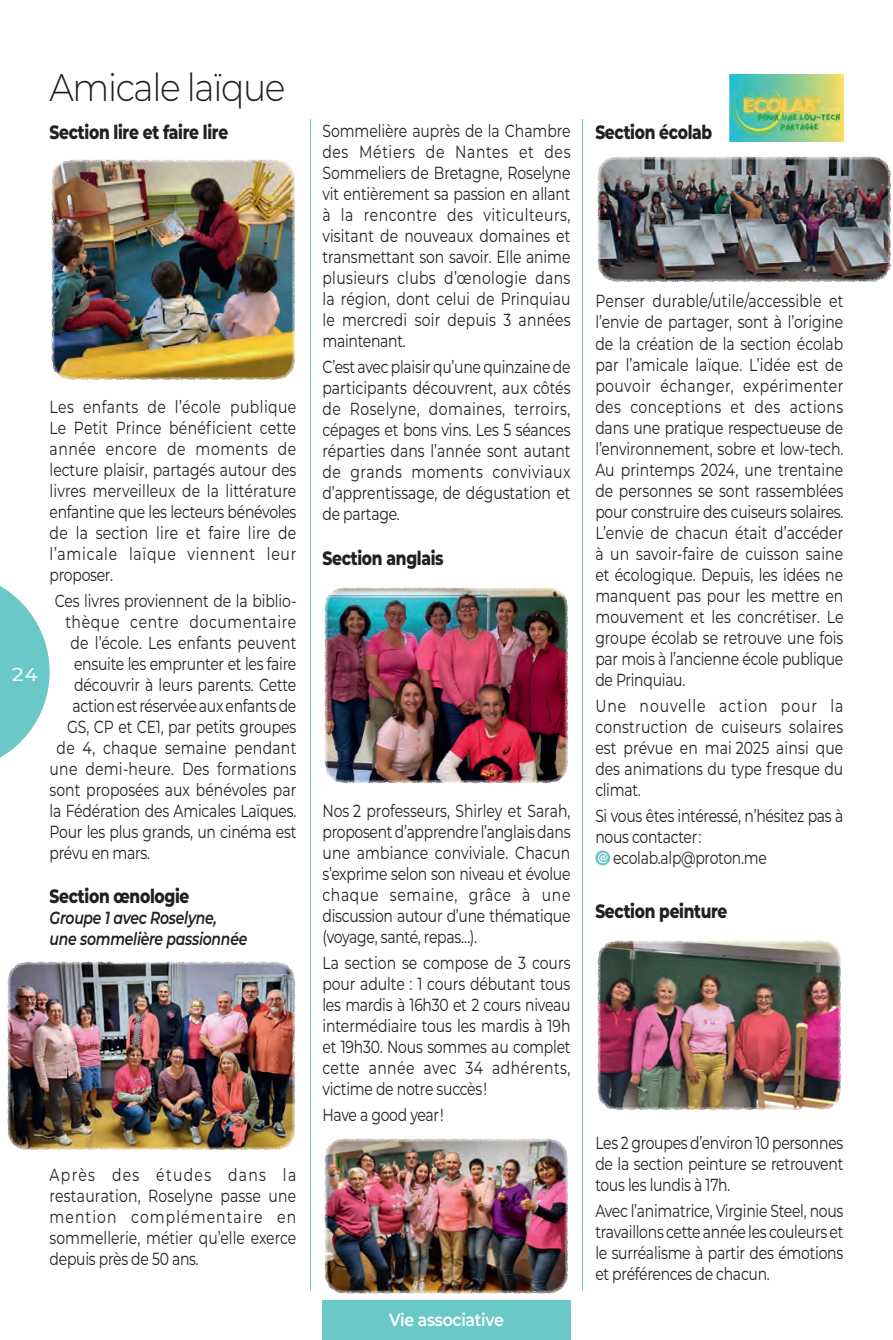
<style>
.page{position:relative;width:893px;height:1340px;background:#fff}
.page>*{position:absolute;margin:0;border:0;box-sizing:border-box;transform-origin:0 0}
.t1{font:300 38.5px "Montserrat";letter-spacing:-.04em;color:#231f20;scale:.9 1}
.t2{font:31.5px "Montserrat";color:#fff}
.t3{font:800 19.25px "Montserrat";letter-spacing:-.02em;color:#231f20;scale:.8 1}
.t4{font:17.5px/21px "Montserrat";letter-spacing:-.015em;color:#231f20;text-align:justify;scale:.8 1}
.t5{font:17.5px "Montserrat";letter-spacing:.02em;color:#231f20;scale:.8 1}
.t6{font:italic 600 17.5px/21px "Montserrat";letter-spacing:-.02em;color:#231f20;scale:.8 1}
.t7{font:17.5px "Montserrat";letter-spacing:.005em;color:#231f20;scale:.8 1}
.t8{font:17.5px "Montserrat";letter-spacing:.045em;color:#231f20;scale:.8 1}
.t9{font:600 17.5px "Montserrat";letter-spacing:-.02em;color:#fff;scale:.9 1}
</style>
<div class="page">
<svg style="left:0;top:586px;width:50px;height:172px"></svg>
<div style="left:322px;top:1300px;width:248px;height:39px;background:#6ac8c7"></div>
<svg style="left:595px;top:850px;width:15px;height:15px"></svg>
<svg style="left:598px;top:852px;width:9px;height:11px"></svg>
<img style="left:51px;top:159px;width:244px;height:221px">
<img style="left:7px;top:961px;width:289px;height:189px">
<img style="left:324px;top:587px;width:244px;height:197px">
<img style="left:324px;top:1138px;width:244px;height:156px">
<img style="left:597px;top:156px;width:294px;height:126px">
<img style="left:730px;top:74px;width:113px;height:67px">
<img style="left:597px;top:940px;width:244px;height:171px">
<hr style="left:582px;top:119px;width:1px;height:1171px;background:#6ac8c7">
<hr style="left:310px;top:119px;width:1px;height:1171px;background:#6ac8c7">
<h1 class="t1" style="left:50px;top:62px;width:264px">Amicale laïque</h1>
<p class="t3" style="left:50px;top:118px;width:225px">Section lire et faire lire</p>
<h2 class="t2" style="left:11px;top:648px;width:29px">24</h2>
<p class="t4" style="left:50px;top:395px;width:310px">Les enfants de l’école publique Le Petit Prince bénéficient cette année encore de moments de lecture plaisir, partagés autour des livres merveilleux de la littérature enfantine que les lecteurs bénévoles de la section lire et faire lire de l’amicale laïque viennent leur proposer.</p>
<p class="t4" style="left:55px;top:589px;width:303px">Ces livres proviennent de la biblio-</p>
<p class="t8" style="left:65px;top:609px;width:290px">thèque centre documentaire</p>
<p class="t7" style="left:71px;top:630px;width:284px">de l’école. Les enfants peuvent</p>
<p class="t4" style="left:74px;top:652px;width:279px">ensuite les emprunter et les faire</p>
<p class="t4" style="left:74px;top:673px;width:279px">découvrir à leurs parents. Cette</p>
<p class="t4" style="left:72px;top:694px;width:282px">action est réservée aux enfants de</p>
<p class="t4" style="left:67px;top:715px;width:288px">GS, CP et CE1, par petits groupes</p>
<p class="t5" style="left:57px;top:735px;width:301px">de 4, chaque semaine pendant</p>
<p class="t5" style="left:50px;top:756px;width:310px">une demi-heure. Des formations</p>
<p class="t4" style="left:50px;top:778px;width:310px">sont proposées aux bénévoles par</p>
<p class="t4" style="left:50px;top:799px;width:310px">la Fédération des Amicales Laïques.</p>
<p class="t4" style="left:50px;top:820px;width:310px">Pour les plus grands, un cinéma est</p>
<p class="t4" style="left:50px;top:841px;width:127px">prévu en mars.</p>
<p class="t3" style="left:50px;top:881px;width:176px">Section œnologie</p>
<p class="t6" style="left:50px;top:906px;width:249px">Groupe 1 avec Roselyne, une sommelière passionnée</p>
<p class="t4" style="left:50px;top:1163px;width:310px">Après des études dans la restauration, Roselyne passe une mention complémentaire en sommellerie, métier qu’elle exerce depuis près de 50 ans.</p>
<p class="t4" style="left:322px;top:120px;width:312px">Sommelière auprès de la Chambre des Métiers de Nantes et des Sommeliers de Bretagne, Roselyne vit entièrement sa passion en allant à la rencontre des viticulteurs, visitant de nouveaux domaines et transmettant son savoir. Elle anime plusieurs clubs d’œnologie dans la région, dont celui de Prinquiau le mercredi soir depuis 3 années maintenant.</p>
<p class="t4" style="left:322px;top:356px;width:312px">C’est avec plaisir qu’une quinzaine de participants découvrent, aux côtés de Roselyne, domaines, terroirs, cépages et bons vins. Les 5 séances réparties dans l’année sont autant de grands moments conviviaux d’apprentissage, de dégustation et de partage.</p>
<p class="t3" style="left:322px;top:543px;width:153px">Section anglais</p>
<p class="t4" style="left:322px;top:799px;width:312px">Nos 2 professeurs, Shirley et Sarah, proposent d’apprendre l’anglais dans une ambiance conviviale. Chacun s’exprime selon son niveau et évolue chaque semaine, grâce à une discussion autour d’une thématique (voyage, santé, repas…).</p>
<p class="t4" style="left:322px;top:951px;width:312px">La section se compose de 3 cours pour adulte : 1 cours débutant tous les mardis à 16h30 et 2 cours niveau intermédiaire tous les mardis à 19h et 19h30. Nous sommes au complet cette année avec 34 adhérents, victime de notre succès !</p>
<p class="t4" style="left:322px;top:1103px;width:153px">Have a good year !</p>
<p class="t9" style="left:389px;top:1307px;width:129px">Vie associative</p>
<p class="t3" style="left:595px;top:118px;width:148px">Section écolab</p>
<p class="t4" style="left:595px;top:290px;width:312px">Penser durable/utile/accessible et l’envie de partager, sont à l’origine de la création de la section écolab par l’amicale laïque. L’idée est de pouvoir échanger, expérimenter des conceptions et des actions dans une pratique respectueuse de l’environnement, sobre et low-tech.<br>Au printemps 2024, une trentaine de personnes se sont rassemblées pour construire des cuiseurs solaires.<br>L’envie de chacun était d’accéder à un savoir-faire de cuisson saine et écologique. Depuis, les idées ne manquent pas pour les mettre en mouvement et les concrétiser. Le groupe écolab se retrouve une fois par mois à l’ancienne école publique de Prinquiau.</p>
<p class="t4" style="left:595px;top:694px;width:312px">Une nouvelle action pour la construction de cuiseurs solaires est prévue en mai 2025 ainsi que des animations du type fresque du climat.</p>
<p class="t4" style="left:595px;top:804px;width:312px">Si vous êtes intéressé, n’hésitez pas à</p>
<p class="t4" style="left:595px;top:825px;width:134px">nous contacter :</p>
<p class="t4" style="left:613px;top:846px;width:194px">ecolab.alp@proton.me</p>
<p class="t3" style="left:595px;top:896px;width:167px">Section peinture</p>
<p class="t4" style="left:595px;top:1131px;width:312px">Les 2 groupes d’environ 10 personnes de la section peinture se retrouvent tous les lundis à 17h.</p>
<p class="t4" style="left:595px;top:1199px;width:312px">Avec l’animatrice, Virginie Steel, nous travaillons cette année les couleurs et le surréalisme à partir des émotions et préférences de chacun.</p>
</div>
